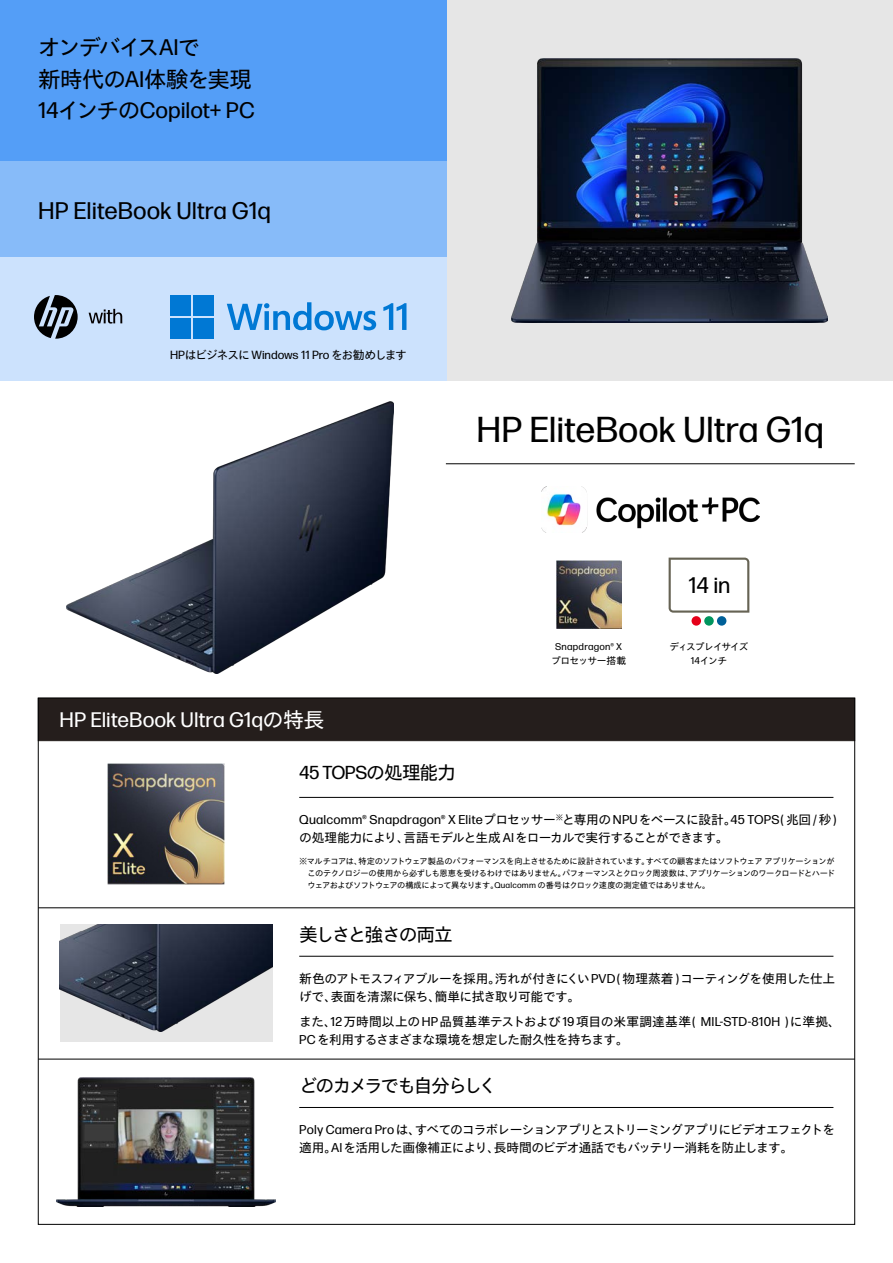
<style>
.page{position:relative;width:893px;height:1263px;background:#fff}
.page>*{position:absolute;margin:0;border:0;box-sizing:border-box;transform-origin:0 0}
.t1{font:36px "Forma DJR Japanese Micro";letter-spacing:-.005em;color:#000}
.t2{font:24px "Forma DJR Japanese Micro";letter-spacing:-.005em;color:#000}
.t3{font:22.5px/31.5px "Forma DJR Japanese Micro";letter-spacing:-.025em;color:#000}
.t4{font:21px "Forma DJR Japanese Micro";letter-spacing:-.005em;color:#fff}
.t5{font:18.75px "Forma DJR Japanese Micro";letter-spacing:-.125em;color:#000}
.t6{font:18.75px "Forma DJR Japanese Micro";letter-spacing:-.05em;color:#000}
.t7{font:18.75px "Forma DJR Japanese Micro";letter-spacing:-.09em;color:#000}
.t8{font:12.75px/18px "Forma DJR Japanese Micro";letter-spacing:-.02em;color:#000}
.t9{font:12.75px/18px "Forma DJR Japanese Micro";letter-spacing:-.065em;color:#000}
.t10{font:12.75px/18px "Forma DJR Japanese Micro";letter-spacing:-.04em;color:#000}
.t11{font:11.85px "Forma DJR Japanese Micro";letter-spacing:-.03em;color:#000}
.t12{font:9.75px/13.5px "Forma DJR Japanese Micro";letter-spacing:.015em;color:#000;text-align:center}
.t13{font:9.75px/13.5px "Forma DJR Japanese Micro";letter-spacing:-.095em;color:#000;text-align:center}
.t14{font:8.25px/12px "Forma DJR Japanese Micro";letter-spacing:-.035em;color:#000;text-align:justify}
</style>
<div class="page">
<div style="left:446px;top:0;width:447px;height:381px;background:#e6e6e6"></div>
<div style="left:0;top:0;width:446px;height:161px;background:#549ef7"></div>
<div style="left:0;top:161px;width:446px;height:97px;background:#87bbf9"></div>
<div style="left:0;top:258px;width:446px;height:123px;background:#cce2fd"></div>
<img style="left:512px;top:59px;width:315px;height:263px">
<img style="left:67px;top:401px;width:326px;height:273px">
<hr style="left:299px;top:797px;width:534px;height:1px;background:#000">
<hr style="left:299px;top:956px;width:534px;height:1px;background:#000">
<hr style="left:299px;top:1107px;width:534px;height:1px;background:#000">
<div style="left:38px;top:698px;width:817px;height:43px;background:#251e1c;border:1px solid #251e1c"></div>
<hr style="left:38px;top:907px;width:817px;height:1px;background:#000">
<hr style="left:38px;top:1059px;width:817px;height:1px;background:#000">
<div style="left:60px;top:925px;width:212px;height:117px;background:#e6e6e6"></div>
<hr style="left:446px;top:463px;width:409px;height:1px;background:#000">
<img style="left:556px;top:560px;width:66px;height:68px">
<div style="left:691px;top:616px;width:10px;height:10px;background:#e50019;border-radius:50%"></div>
<div style="left:717px;top:616px;width:9px;height:10px;background:#006098;border-radius:50%"></div>
<div style="left:704px;top:616px;width:10px;height:10px;background:#00955e;border-radius:50%"></div>
<svg style="left:669px;top:558px;width:80px;height:55px"></svg>
<img style="left:541px;top:486px;width:218px;height:46px">
<img style="left:108px;top:764px;width:116px;height:121px">
<img style="left:57px;top:1077px;width:218px;height:129px">
<img style="left:60px;top:925px;width:212px;height:107px">
<div style="left:170px;top:295px;width:21px;height:21px;background:#0078d4"></div>
<div style="left:193px;top:295px;width:21px;height:21px;background:#0078d4"></div>
<div style="left:170px;top:318px;width:21px;height:21px;background:#0078d4"></div>
<div style="left:193px;top:318px;width:21px;height:21px;background:#0078d4"></div>
<svg style="left:227px;top:302px;width:149px;height:28px"></svg>
<svg style="left:383px;top:303px;width:23px;height:27px"></svg>
<svg style="left:34px;top:295px;width:44px;height:44px"></svg>
<svg style="left:89px;top:309px;width:33px;height:15px"></svg>
<h3 class="t3" style="left:38px;top:31px;width:218px">オンデバイスAIで<br>新時代のAI体験を実現<br>14インチのCopilot+ PC</h3>
<h2 class="t2" style="left:38px;top:193px;width:234px">HP EliteBook Ultra G1q</h2>
<h3 class="t11" style="left:170px;top:347px;width:238px">HPはビジネスに Windows 11 Pro をお勧めします</h3>
<h3 class="t4" style="left:60px;top:705px;width:266px">HP EliteBook Ultra G1qの特長</h3>
<h1 class="t1" style="left:476px;top:404px;width:349px">HP EliteBook Ultra G1q</h1>
<p class="t12" style="left:551px;top:640px;width:76px">Snapdragon® Xプロセッサー搭載</p>
<h3 class="t3" style="left:688px;top:568px;width:43px">14 in</h3>
<p class="t13" style="left:669px;top:640px;width:80px">ディスプレイサイズ<br>14インチ</p>
<h3 class="t6" style="left:299px;top:759px;width:158px">45 TOPSの処理能力</h3>
<h3 class="t8" style="left:299px;top:810px;width:543px">Qualcomm® Snapdragon® X Eliteプロセッサー<sup>※</sup>と専用のNPUをベースに設計。45 TOPS（兆回/秒）の処理能力により、言語モデルと生成 AIをローカルで実行することができます。</h3>
<p class="t14" style="left:307px;top:855px;width:529px;text-indent:-8px">※マルチコアは、特定のソフトウェア製品のパフォーマンスを向上させるために設計されています。すべての顧客またはソフトウェア アプリケーションがこのテクノロジーの使用から必ずしも恩恵を受けるわけではありません。パフォーマンスとクロック周波数は、アプリケーションのワークロードとハードウェアおよびソフトウェアの構成によって異なります。Qualcomm の番号はクロック速度の測定値ではありません。</p>
<h3 class="t7" style="left:299px;top:921px;width:155px">美しさと強さの両立</h3>
<h3 class="t10" style="left:299px;top:969px;width:538px">新色のアトモスフィアブルーを採用。汚れが付きにくい PVD（物理蒸着）コーティングを使用した仕上げで、表面を清潔に保ち、簡単に拭き取り可能です。</h3>
<h3 class="t8" style="left:299px;top:1012px;width:543px">また、12万時間以上の HP品質基準テストおよび 19 項目の米軍調達基準（MIL-STD-810H）に準拠、<br>PC を利用するさまざまな環境を想定した耐久性を持ちます。</h3>
<h3 class="t5" style="left:299px;top:1072px;width:199px">どのカメラでも自分らしく</h3>
<h3 class="t9" style="left:299px;top:1120px;width:537px">Poly Camera Pro は、すべてのコラボレーションアプリとストリーミングアプリにビデオエフェクトを適用。AIを活用した画像補正により、長時間のビデオ通話でもバッテリー消耗を防止します。</h3>
</div>
